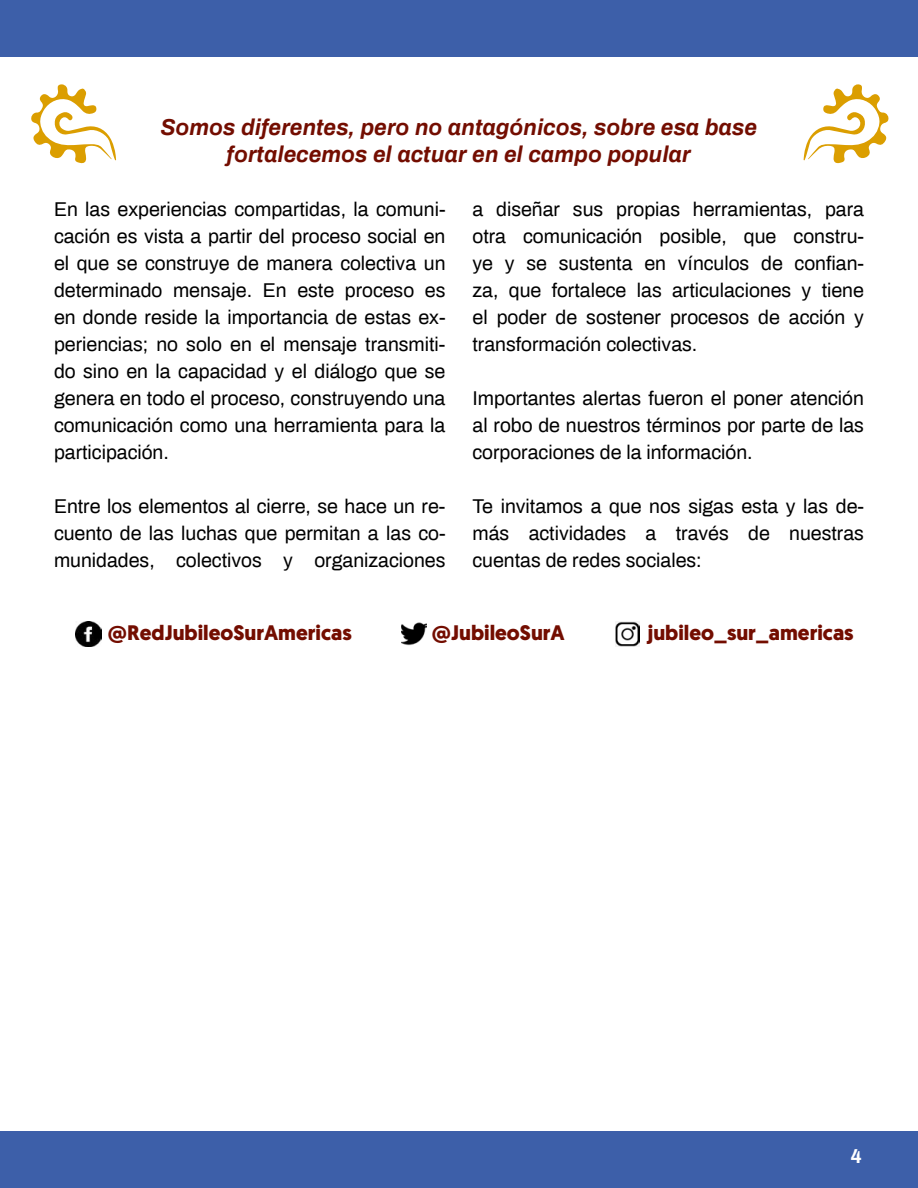
<style>
.page{position:relative;width:918px;height:1188px;background:#fff}
.page>*{position:absolute;margin:0;border:0;box-sizing:border-box;transform-origin:0 0}
.t1{font:italic 700 22.5px/27px "Archivo";color:#730d00;text-align:center}
.t2{font:700 21px "Geomanist";color:#730d00}
.t3{font:19.5px/27px "Archivo";color:#000;text-align:justify}
.t4{font:700 19.5px "Archivo";color:#fff}
</style>
<div class="page">
<div style="left:0;top:1132px;width:918px;height:56px;background:#3d5fa9"></div>
<div style="left:0;top:0;width:918px;height:56px;background:#3d5fa9"></div>
<svg style="left:804px;top:84px;width:85px;height:80px"></svg>
<svg style="left:31px;top:84px;width:85px;height:80px"></svg>
<img style="left:616px;top:621px;width:24px;height:26px">
<img style="left:76px;top:621px;width:25px;height:26px">
<img style="left:402px;top:622px;width:25px;height:24px">
<p class="t1" style="left:161px;top:113px;width:598px">Somos diferentes, pero no antagónicos, sobre esa base fortalecemos el actuar en el campo popular</p>
<p class="t3" style="left:54px;top:195px;width:393px">En las experiencias compartidas, la comuni&shy;cación es vista a partir del proceso social en el que se construye de manera colectiva un determinado mensaje. En este proceso es en donde reside la importancia de estas ex&shy;periencias; no solo en el mensaje transmiti&shy;do sino en la capacidad y el diálogo que se genera en todo el proceso, construyendo una comunicación como una herramienta para la participación.</p>
<p class="t3" style="left:54px;top:492px;width:393px">Entre los elementos al cierre, se hace un re&shy;cuento de las luchas que permitan a las co&shy;munidades, colectivos y organizaciones</p>
<p class="t3" style="left:473px;top:195px;width:393px">a diseñar sus propias herramientas, para otra comunicación posible, que constru&shy;ye y se sustenta en vínculos de confian&shy;za, que fortalece las articulaciones y tiene el poder de sostener procesos de acción y transformación colectivas.</p>
<p class="t3" style="left:473px;top:384px;width:393px">Importantes alertas fueron el poner atención al robo de nuestros términos por parte de las corporaciones de la información.</p>
<p class="t3" style="left:473px;top:492px;width:393px">Te invitamos a que nos sigas esta y las de&shy;más actividades a través de nuestras cuentas de redes sociales:</p>
<p class="t2" style="left:108px;top:619px;width:245px">@RedJubileoSurAmericas</p>
<p class="t2" style="left:432px;top:619px;width:134px">@JubileoSurA</p>
<p class="t2" style="left:648px;top:619px;width:207px">jubileo_sur_americas</p>
<p class="t4" style="left:851px;top:1143px;width:12px">4</p>
</div>
